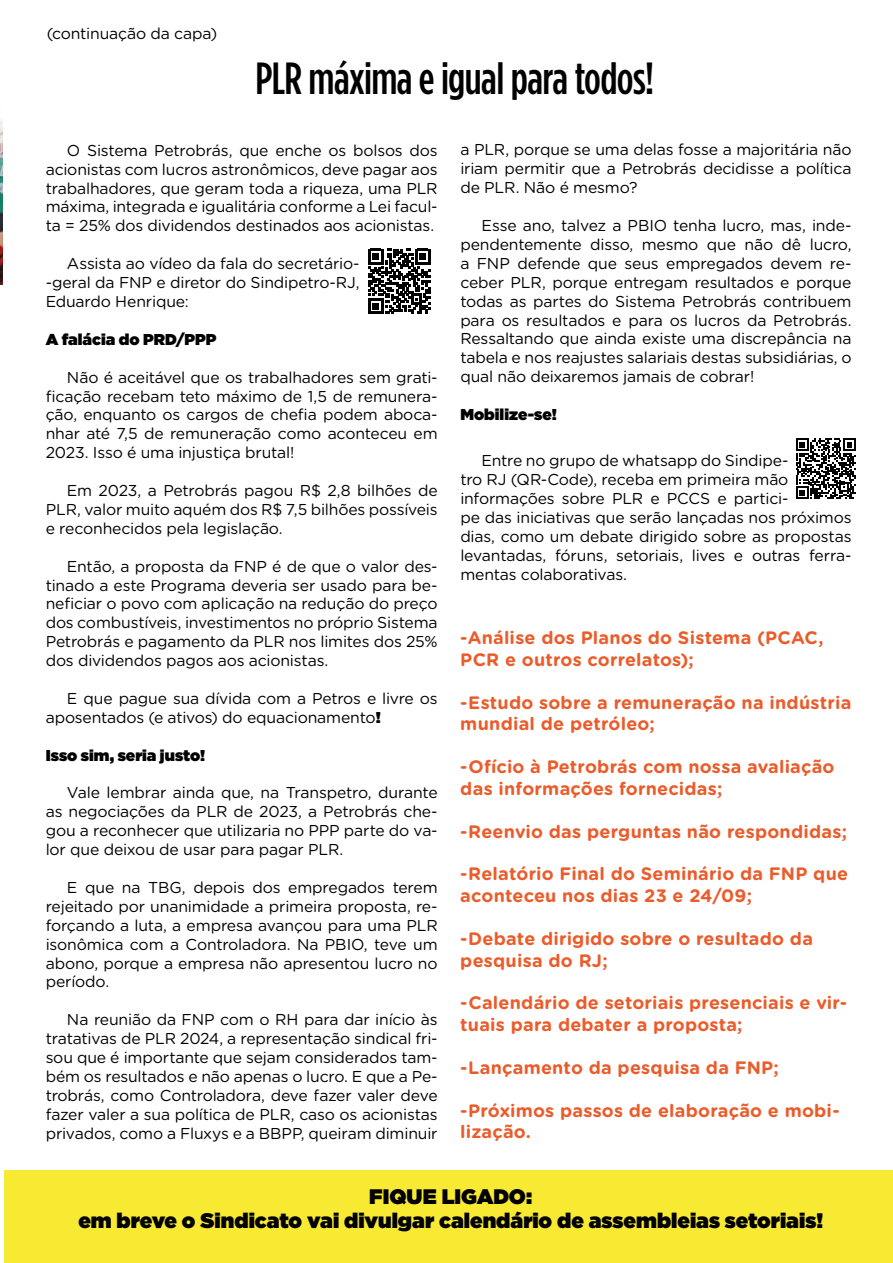
<style>
.page{position:relative;width:893px;height:1263px;background:#fff}
.page>*{position:absolute;margin:0;border:0;box-sizing:border-box;transform-origin:0 0}
.t1{font:500 45px "Gotham Condensed";letter-spacing:-.015em;color:#000}
.t2{font:900 21px/24px "Gotham";color:#000;text-align:center}
.t3{font:700 18px/21.6px "Gotham Rounded";letter-spacing:.01em;color:#eb5c2b}
.t4{font:15.75px/18.9px "Gotham Rounded";letter-spacing:-.01em;color:#000;text-align:justify}
.t5{font:900 15.75px "Gotham";color:#000}
.s1{font-family:"Gotham";font-weight:900}
</style>
<div class="page">
<img style="left:0;top:120px;width:2px;height:165px">
<div style="left:4px;top:1170px;width:889px;height:93px;background:#f8e932"></div>
<svg style="left:368px;top:249px;width:62px;height:65px"></svg>
<svg style="left:796px;top:438px;width:60px;height:61px"></svg>
<p class="t4" style="left:47px;top:23px;width:172px">(continuação da capa)</p>
<h1 class="t1" style="left:255px;top:53px;width:401px">PLR máxima e igual para todos!</h1>
<p class="t4" style="left:46px;top:140px;width:393px;text-indent:21px">O Sistema Petrobrás, que enche os bolsos dos acionistas com lucros astronômicos, deve pagar aos trabalhadores, que geram toda a riqueza, uma PLR máxima, integrada e igualitária conforme a Lei facul&shy;ta = 25% dos dividendos destinados aos acionistas.</p>
<p class="t4" style="left:46px;top:253px;width:315px;text-indent:21px">Assista ao vídeo da fala do secretário--geral da FNP e diretor do Sindipetro-RJ, Eduardo Henrique:</p>
<p class="t5" style="left:46px;top:328px;width:172px">A falácia do PRD/PPP</p>
<p class="t4" style="left:46px;top:367px;width:393px;text-indent:21px">Não é aceitável que os trabalhadores sem grati&shy;ficação recebam teto máximo de 1,5 de remunera&shy;ção, enquanto os cargos de chefia podem aboca&shy;nhar até 7,5 de remuneração como aconteceu em 2023. Isso é uma injustiça brutal!</p>
<p class="t4" style="left:46px;top:480px;width:393px;text-indent:21px">Em 2023, a Petrobrás pagou R$ 2,8 bilhões de PLR, valor muito aquém dos R$ 7,5 bilhões possíveis e reconhecidos pela legislação.</p>
<p class="t4" style="left:46px;top:556px;width:393px;text-indent:21px">Então, a proposta da FNP é de que o valor des&shy;tinado a este Programa deveria ser usado para be&shy;neficiar o povo com aplicação na redução do preço dos combustíveis, investimentos no próprio Sistema Petrobrás e pagamento da PLR nos limites dos 25% dos dividendos pagos aos acionistas.</p>
<p class="t4" style="left:46px;top:688px;width:393px;text-indent:21px">E que pague sua dívida com a Petros e livre os aposentados (e ativos) do equacionamento<span class="s1">!</span></p>
<p class="t5" style="left:46px;top:744px;width:161px">Isso sim, seria justo!</p>
<p class="t4" style="left:46px;top:783px;width:393px;text-indent:21px">Vale lembrar ainda que, na Transpetro, durante as negociações da PLR de 2023, a Petrobrás che&shy;gou a reconhecer que utilizaria no PPP parte do va&shy;lor que deixou de usar para pagar PLR.</p>
<p class="t4" style="left:46px;top:877px;width:393px;text-indent:21px">E que na TBG, depois dos empregados terem rejeitado por unanimidade a primeira proposta, re&shy;forçando a luta, a empresa avançou para uma PLR isonômica com a Controladora. Na PBIO, teve um abono, porque a empresa não apresentou lucro no período.</p>
<p class="t4" style="left:46px;top:1009px;width:393px;text-indent:21px">Na reunião da FNP com o RH para dar início às tratativas de PLR 2024, a representação sindical fri&shy;sou que é importante que sejam considerados tam&shy;bém os resultados e não apenas o lucro. E que a Pe&shy;trobrás, como Controladora, deve fazer valer deve fazer valer a sua política de PLR, caso os acionistas privados, como a Fluxys e a BBPP, queiram diminuir</p>
<p class="t4" style="left:460px;top:140px;width:393px">a PLR, porque se uma delas fosse a majoritária não iriam permitir que a Petrobrás decidisse a política de PLR. Não é mesmo?</p>
<p class="t4" style="left:460px;top:215px;width:393px;text-indent:21px">Esse ano, talvez a PBIO tenha lucro, mas, inde&shy;pendentemente disso, mesmo que não dê lucro, a FNP defende que seus empregados devem re&shy;ceber PLR, porque entregam resultados e porque todas as partes do Sistema Petrobrás contribuem para os resultados e para os lucros da Petrobrás.<br>Ressaltando que ainda existe uma discrepância na tabela e nos reajustes salariais destas subsidiárias, o qual não deixaremos jamais de cobrar!</p>
<p class="t5" style="left:460px;top:403px;width:98px">Mobilize-se!</p>
<p class="t4" style="left:460px;top:451px;width:393px;text-align:left;text-indent:21px">Entre no grupo de whatsapp do Sindipe-<br>tro RJ (QR-Code), receba em primeira mão informações sobre PLR e PCCS e partici-<br>pe das iniciativas que serão lançadas nos próximos dias, como um debate dirigido sobre as propostas levantadas, fóruns, setoriais, lives e outras ferra&shy;mentas colaborativas.</p>
<p class="t3" style="left:460px;top:626px;width:365px">-Análise dos Planos do Sistema (PCAC,<br>PCR e outros correlatos);</p>
<p class="t3" style="left:460px;top:691px;width:393px">-Estudo sobre a remuneração na indústria mundial de petróleo;</p>
<p class="t3" style="left:460px;top:755px;width:376px">-Ofício à Petrobrás com nossa avaliação das informações fornecidas;</p>
<p class="t3" style="left:460px;top:820px;width:388px">-Reenvio das perguntas não respondidas;</p>
<p class="t3" style="left:460px;top:862px;width:389px">-Relatório Final do Seminário da FNP que aconteceu nos dias 23 e 24/09;</p>
<p class="t3" style="left:460px;top:927px;width:354px">-Debate dirigido sobre o resultado da pesquisa do RJ;</p>
<p class="t3" style="left:460px;top:991px;width:388px">-Calendário de setoriais presenciais e vir&shy;tuais para debater a proposta;</p>
<p class="t3" style="left:460px;top:1056px;width:320px">-Lançamento da pesquisa da FNP;</p>
<p class="t3" style="left:460px;top:1099px;width:381px">-Próximos passos de elaboração e mobi&shy;lização.</p>
<h2 class="t2" style="left:78px;top:1184px;width:746px">FIQUE LIGADO:<br>em breve o Sindicato vai divulgar calendário de assembleias setoriais!</h2>
</div>
